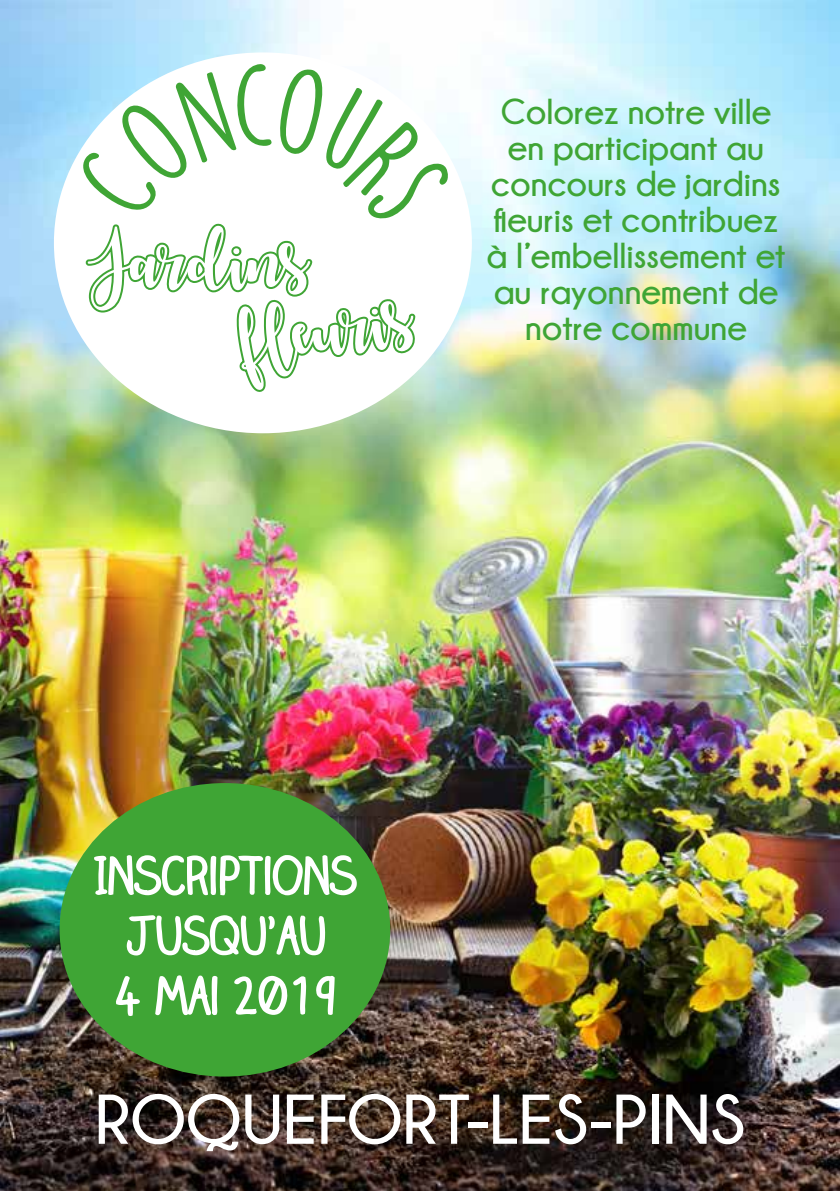
<style>
.page{position:relative;width:840px;height:1191px;background:#fff}
.page>*{position:absolute;margin:0;border:0;box-sizing:border-box;transform-origin:0 0}
.t1{font:700 70px "Champagne&Limousines";color:#fff}
.t2{font:60px "Autumnin November";color:#fff}
.t3{font:50px/60px "Claire Hand";color:#fff;text-align:center}
.t4{font:700 36px/36px "Champagne&Limousines";color:#3fa535;text-align:center}
</style>
<div class="page">
<img style="left:0;top:0;width:839px;height:1191px">
<div style="left:54px;top:52px;width:417px;height:381px;background:#fff;border-radius:50%"></div>
<div style="left:60px;top:783px;width:330px;height:293px;background:#3fa535;border-radius:50%"></div>
<img style="left:92px;top:759px;width:266px;height:301px">
<svg style="left:71px;top:0;width:383px;height:394px"></svg>
<h2 class="t2" style="left:87px;top:225px;width:222px">Jardins</h2>
<h2 class="t2" style="left:235px;top:307px;width:173px;rotate:-9deg">fleuris</h2>
<p class="t4" style="left:486px;top:93px;width:300px">Colorez notre ville en participant au concours de jardins fleuris et contribuez à l’embellissement et au rayonnement de notre commune</p>
<h3 class="t3" style="left:94px;top:845px;width:264px">INSCRIPTIONS<br>JUSQU’AU<br>4 MAI 2019</h3>
<h1 class="t1" style="left:95px;top:1081px;width:651px">ROQUEFORT-LES-PINS</h1>
</div>
